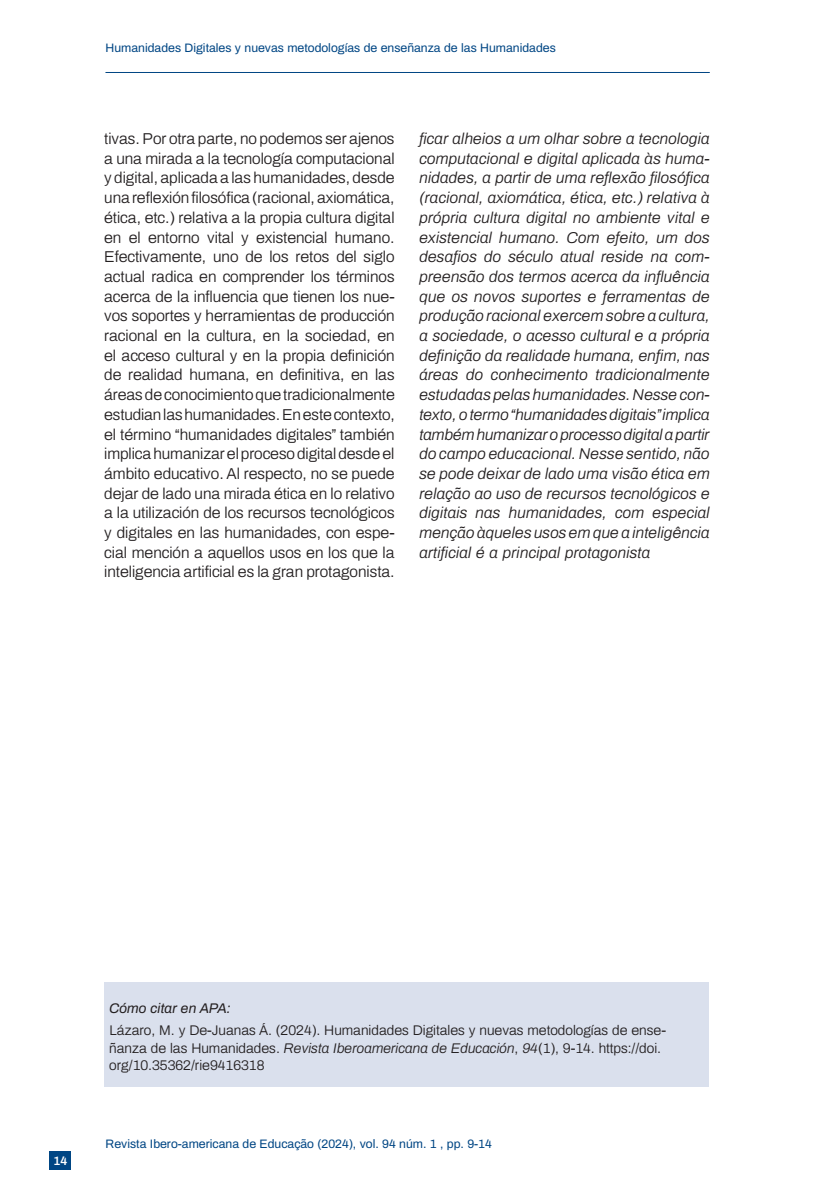
<style>
.page{position:relative;width:819px;height:1191px;background:#fff}
.page>*{position:absolute;margin:0;border:0;box-sizing:border-box;transform-origin:0 0}
.RIE_Texto{font:300 15.75px/19.6px "Archivo";color:#231f20;text-align:justify}
.RIE_Texto_Portugues{font:italic 300 15.75px/19.6px "Archivo";letter-spacing:.01em;color:#231f20;text-align:justify}
.RIE_ComoCitar{font:300 14px/17.5px "Archivo";color:#231f20}
.RIE_ComoCitar-2{font:italic 14px "Archivo";color:#231f20}
.t1{font:12.25px "Archivo";color:#004684}
.t2{font:600 12.25px "Archivo";color:#fff}
.s1{font-style:italic}
</style>
<div class="page">
<hr style="left:105px;top:72px;width:604px;height:1px;background:#004684">
<div style="left:104px;top:982px;width:604px;height:104px;background:#dae0ed"></div>
<div style="left:50px;top:1151px;width:21px;height:19px;background:#004684"></div>
<p class="t1" style="left:106px;top:39px;width:452px">Humanidades Digitales y nuevas metodologías de enseñanza de las Humanidades</p>
<p class="RIE_Texto" style="left:104px;top:128px;width:292px">tivas. Por otra parte, no podemos ser ajenos a una mirada a la tecnología computacional y digital, aplicada a las humanidades, desde una reflexión filosófica (racional, axiomática, ética, etc.) relativa a la propia cultura digital en el entorno vital y existencial humano.<br>Efectivamente, uno de los retos del siglo actual radica en comprender los términos acerca de la influencia que tienen los nue&shy;vos soportes y herramientas de producción racional en la cultura, en la sociedad, en el acceso cultural y en la propia definición de realidad humana, en definitiva, en las áreas de conocimiento que tradicionalmente estudian las humanidades. En este contexto, el término “humanidades digitales” también implica humanizar el proceso digital desde el ámbito educativo. Al respecto, no se puede dejar de lado una mirada ética en lo relativo a la utilización de los recursos tecnológicos y digitales en las humanidades, con espe&shy;cial mención a aquellos usos en los que la inteligencia artificial es la gran protagonista.</p>
<p class="RIE_Texto_Portugues" style="left:419px;top:128px;width:292px">ficar alheios a um olhar sobre a tecnologia computacional e digital aplicada às huma&shy;nidades, a partir de uma reflexão filosófica (racional, axiomática, ética, etc.) relativa à própria cultura digital no ambiente vital e existencial humano. Com efeito, um dos desafios do século atual reside na com&shy;preensão dos termos acerca da influência que os novos suportes e ferramentas de produção racional exercem sobre a cultura, a sociedade, o acesso cultural e a própria definição da realidade humana, enfim, nas áreas do conhecimento tradicionalmente estudadas pelas humanidades. Nesse con&shy;texto, o termo “humanidades digitais” implica também humanizar o processo digital a partir do campo educacional. Nesse sentido, não se pode deixar de lado uma visão ética em relação ao uso de recursos tecnológicos e digitais nas humanidades, com especial menção àqueles usos em que a inteligência artificial é a principal protagonista</p>
<p class="t2" style="left:54px;top:1152px;width:15px">14</p>
<p class="RIE_ComoCitar-2" style="left:109px;top:997px;width:123px">Cómo citar en APA:</p>
<p class="RIE_ComoCitar" style="left:109px;top:1020px;width:558px">Lázaro, M. y De-Juanas Á. (2024). Humanidades Digitales y nuevas metodologías de ense&shy;ñanza de las Humanidades. <span class="s1">Revista Iberoamericana de Educación</span>, <span class="s1">94</span>(1), 9-14. https://doi. org/10.35362/rie9416318</p>
<p class="t1" style="left:106px;top:1135px;width:388px">Revista Ibero-americana de Educação (2024), vol. 94 núm. 1 , pp. 9-14</p>
</div>
